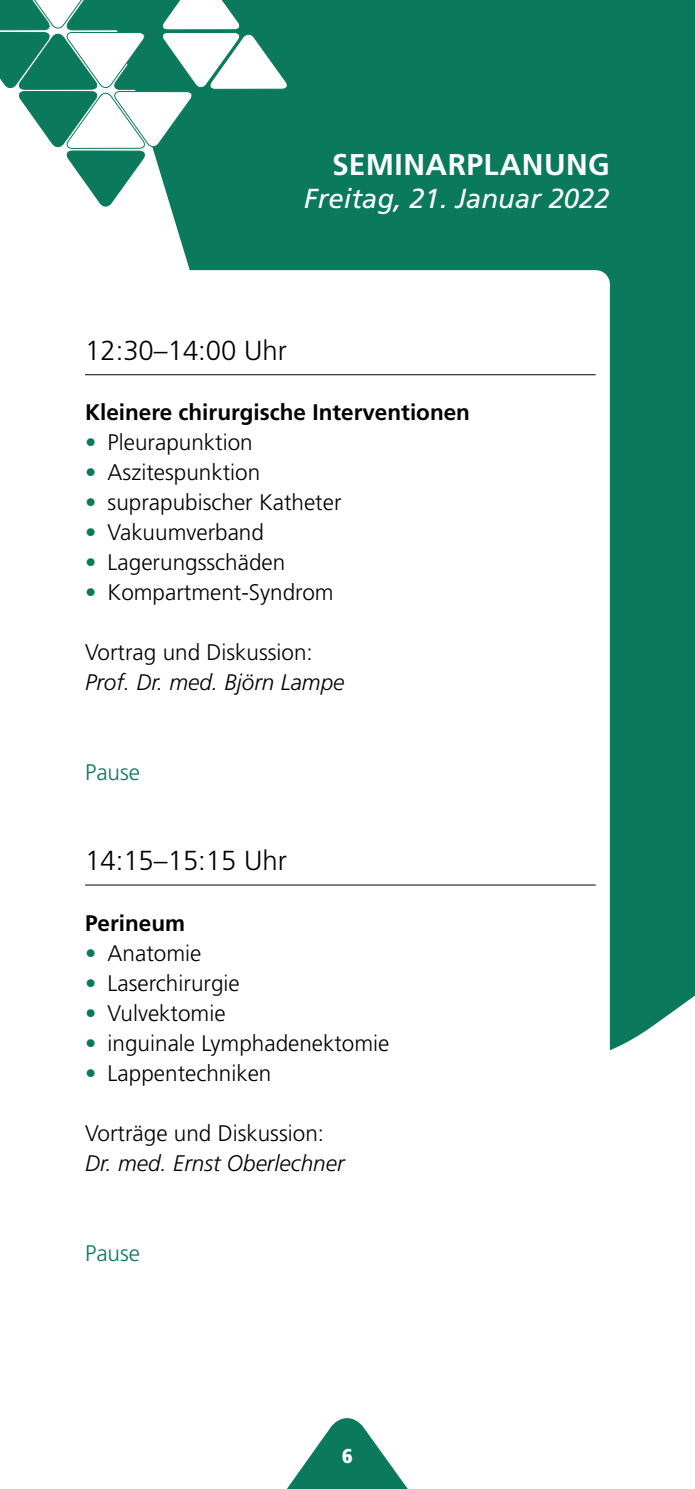
<style>
.page{position:relative;width:695px;height:1489px;background:#fff}
.page>*{position:absolute;margin:0;border:0;box-sizing:border-box;transform-origin:0 0}
.t1{font:700 30px "Frutiger LT";letter-spacing:.015em;color:#fff}
.t2{font:300 27.5px "Frutiger LT";color:#000}
.t3{font:italic 27.5px "Frutiger LT";color:#fff}
.t4{font:300 22.5px "Frutiger LT";color:#000}
.t5{font:italic 300 22.5px "Frutiger LT";color:#000}
.t6{font:700 22.5px "Frutiger LT";color:#000}
.t7{font:300 22.5px "Frutiger LT";color:#0a795c}
.t8{font:900 condensed 20px "Frutiger LT";color:#fff}
.s1{color:#0a795c}
</style>
<div class="page">
<svg style="left:287px;top:1418px;width:120px;height:70px"></svg>
<div style="left:103px;top:0;width:591px;height:1051px;background:#0a795c"></div>
<div style="left:71px;top:270px;width:538px;height:1125px;background:#fff;border-radius:14px"></div>
<hr style="left:85px;top:374px;width:510px;height:1px;background:#000">
<hr style="left:85px;top:884px;width:510px;height:1px;background:#000">
<svg style="left:0;top:0;width:288px;height:206px"></svg>
<h1 class="t1" style="left:332px;top:147px;width:279px">SEMINARPLANUNG</h1>
<p class="t3" style="left:304px;top:182px;width:307px">Freitag, 21. Januar 2022</p>
<p class="t2" style="left:85px;top:335px;width:203px">12:30–14:00 Uhr</p>
<p class="t6" style="left:85px;top:399px;width:386px">Kleinere chirurgische Interventionen</p>
<p class="t4" style="left:85px;top:429px;width:169px"><span class="s1">•</span> Pleurapunktion</p>
<p class="t4" style="left:85px;top:459px;width:177px"><span class="s1">•</span> Aszitespunktion</p>
<p class="t4" style="left:85px;top:489px;width:258px"><span class="s1">•</span> suprapubischer Katheter</p>
<p class="t4" style="left:85px;top:519px;width:180px"><span class="s1">•</span> Vakuumverband</p>
<p class="t4" style="left:85px;top:549px;width:202px"><span class="s1">•</span> Lagerungsschäden</p>
<p class="t4" style="left:85px;top:579px;width:250px"><span class="s1">•</span> Kompartment-Syndrom</p>
<p class="t4" style="left:85px;top:639px;width:229px">Vortrag und Diskussion:</p>
<p class="t5" style="left:85px;top:669px;width:261px">Prof. Dr. med. Björn Lampe</p>
<p class="t7" style="left:85px;top:759px;width:57px">Pause</p>
<p class="t2" style="left:85px;top:845px;width:203px">14:15–15:15 Uhr</p>
<p class="t6" style="left:85px;top:909px;width:102px">Perineum</p>
<p class="t4" style="left:85px;top:939px;width:118px"><span class="s1">•</span> Anatomie</p>
<p class="t4" style="left:85px;top:969px;width:156px"><span class="s1">•</span> Laserchirurgie</p>
<p class="t4" style="left:85px;top:999px;width:142px"><span class="s1">•</span> Vulvektomie</p>
<p class="t4" style="left:85px;top:1029px;width:306px"><span class="s1">•</span> inguinale Lymphadenektomie</p>
<p class="t4" style="left:85px;top:1059px;width:188px"><span class="s1">•</span> Lappentechniken</p>
<p class="t4" style="left:85px;top:1119px;width:240px">Vorträge und Diskussion:</p>
<p class="t5" style="left:85px;top:1149px;width:261px">Dr. med. Ernst Oberlechner</p>
<p class="t7" style="left:85px;top:1239px;width:57px">Pause</p>
<p class="t8" style="left:342px;top:1443px;width:12px">6</p>
</div>
